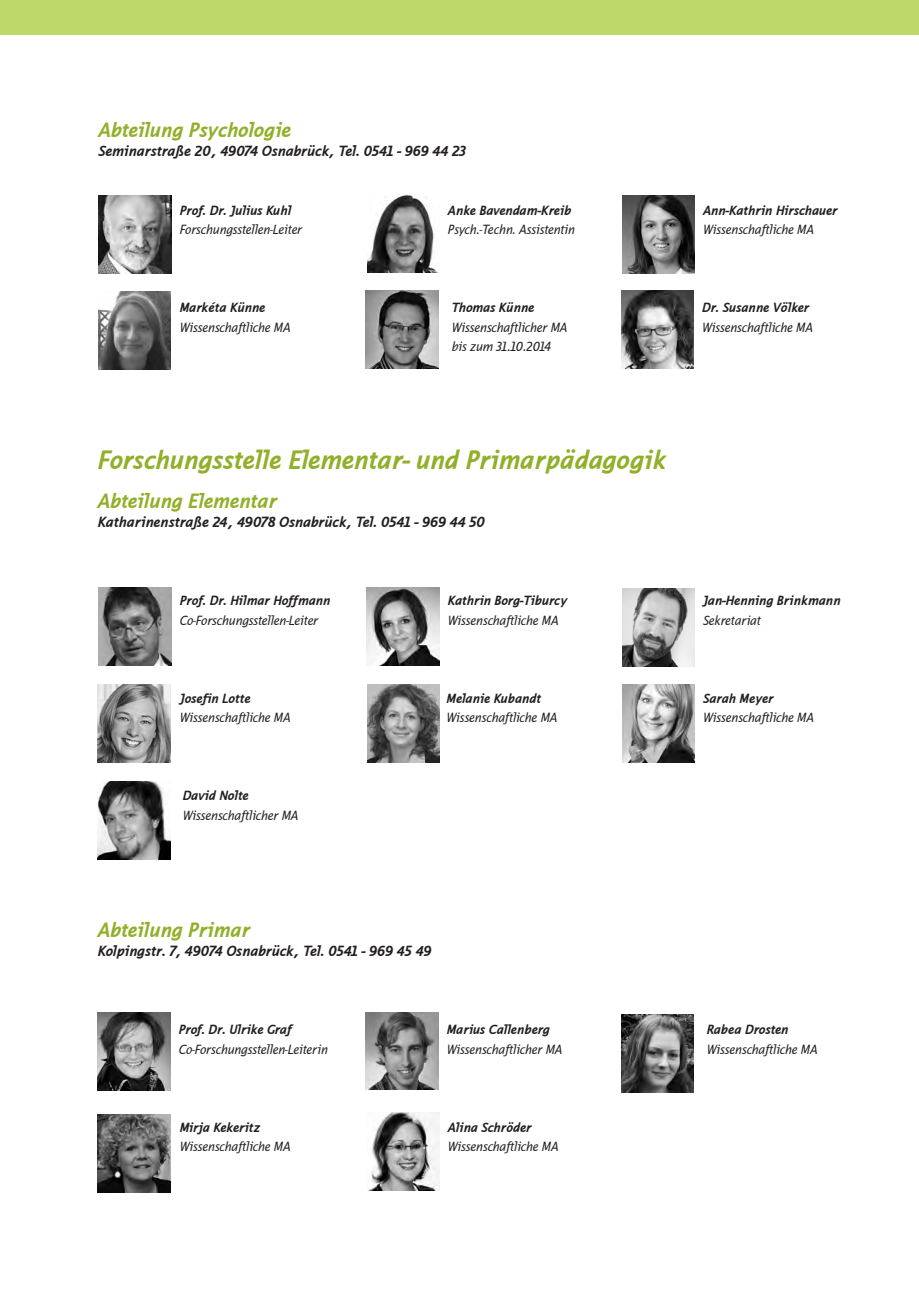
<style>
.page{position:relative;width:919px;height:1289px;background:#fff}
.page>*{position:absolute;margin:0;border:0;box-sizing:border-box;transform-origin:0 0}
.Zwischenüberschrifte{font:italic 700 27px "Thordis Sans EF";letter-spacing:-.015em;color:#92af2a}
.Zwischenüberschrifte-2{font:italic 700 21px "Thordis Sans EF";letter-spacing:-.015em;color:#92af2a}
.Zwischenüberschrifte-3{font:italic 700 15px "Thordis Sans EF";letter-spacing:-.005em;color:#231f20}
.Kontaktdaten_Titel_N{font:italic 13.5px "Thordis Sans EF";letter-spacing:-.005em;color:#231f20}
.Kontaktdaten_Titel_N-2{font:italic 700 13.5px "Thordis Sans EF";letter-spacing:-.01em;color:#231f20}
.Kontaktdaten_Adresse{font:italic 13.5px "Thordis Sans EF";letter-spacing:-.015em;color:#231f20}
.Kontaktdaten_Adresse-2{font:italic 700 13.5px "Thordis Sans EF";letter-spacing:-.005em;color:#231f20}
</style>
<div class="page">
<img style="left:99px;top:587px;width:72px;height:78px">
<img style="left:367px;top:685px;width:72px;height:78px">
<img style="left:367px;top:587px;width:72px;height:78px">
<img style="left:622px;top:685px;width:72px;height:78px">
<img style="left:98px;top:782px;width:72px;height:78px">
<img style="left:622px;top:588px;width:72px;height:78px">
<img style="left:99px;top:195px;width:72px;height:78px">
<img style="left:98px;top:292px;width:73px;height:78px">
<img style="left:367px;top:194px;width:70px;height:78px">
<img style="left:622px;top:195px;width:72px;height:78px">
<img style="left:621px;top:290px;width:72px;height:78px">
<img style="left:98px;top:685px;width:72px;height:78px">
<img style="left:98px;top:1012px;width:72px;height:78px">
<img style="left:366px;top:1012px;width:72px;height:77px">
<img style="left:98px;top:1114px;width:72px;height:78px">
<img style="left:366px;top:290px;width:72px;height:78px">
<img style="left:621px;top:1014px;width:72px;height:78px">
<img style="left:369px;top:1112px;width:70px;height:78px">
<div style="left:0;top:0;width:13px;height:34px;background:#bed86a"></div>
<div style="left:13px;top:0;width:905px;height:34px;background:#bed86a"></div>
<p class="Zwischenüberschrifte-2" style="left:98px;top:118px;width:194px">Abteilung Psychologie</p>
<p class="Zwischenüberschrifte-3" style="left:98px;top:143px;width:369px">Seminarstraße 20, 49074 Osnabrück, Tel. 0541 - 969 44 23</p>
<p class="Kontaktdaten_Adresse-2" style="left:180px;top:203px;width:113px">Prof. Dr. Julius Kuhl</p>
<p class="Kontaktdaten_Adresse" style="left:180px;top:222px;width:124px">Forschungsstellen-Leiter</p>
<p class="Kontaktdaten_Titel_N-2" style="left:448px;top:203px;width:125px">Anke Bavendam-Kreib</p>
<p class="Kontaktdaten_Adresse" style="left:448px;top:222px;width:129px">Psych.-Techn. Assistentin</p>
<p class="Kontaktdaten_Adresse-2" style="left:703px;top:203px;width:136px">Ann-Kathrin Hirschauer</p>
<p class="Kontaktdaten_Titel_N" style="left:703px;top:222px;width:112px">Wissenschaftliche MA</p>
<p class="Kontaktdaten_Adresse-2" style="left:180px;top:300px;width:87px">Markéta Künne</p>
<p class="Kontaktdaten_Titel_N" style="left:180px;top:320px;width:112px">Wissenschaftliche MA</p>
<p class="Kontaktdaten_Adresse-2" style="left:451px;top:300px;width:84px">Thomas Künne</p>
<p class="Kontaktdaten_Titel_N" style="left:451px;top:320px;width:117px">Wissenschaftlicher MA</p>
<p class="Kontaktdaten_Titel_N" style="left:451px;top:339px;width:101px">bis zum 31.10.2014</p>
<p class="Kontaktdaten_Adresse-2" style="left:702px;top:300px;width:109px">Dr. Susanne Völker</p>
<p class="Kontaktdaten_Adresse" style="left:702px;top:320px;width:112px">Wissenschaftliche MA</p>
<p class="Zwischenüberschrifte" style="left:98px;top:444px;width:570px">Forschungsstelle Elementar- und Primarpädagogik</p>
<p class="Zwischenüberschrifte-2" style="left:98px;top:489px;width:181px">Abteilung Elementar</p>
<p class="Zwischenüberschrifte-3" style="left:98px;top:513px;width:388px">Katharinenstraße 24, 49078 Osnabrück, Tel. 0541 - 969 44 50</p>
<p class="Kontaktdaten_Titel_N-2" style="left:180px;top:593px;width:152px">Prof. Dr. Hilmar Hoffmann</p>
<p class="Kontaktdaten_Adresse" style="left:180px;top:612px;width:140px">Co-Forschungsstellen-Leiter</p>
<p class="Kontaktdaten_Titel_N-2" style="left:180px;top:690px;width:72px">Josefin Lotte</p>
<p class="Kontaktdaten_Titel_N" style="left:180px;top:710px;width:112px">Wissenschaftliche MA</p>
<p class="Kontaktdaten_Adresse-2" style="left:183px;top:788px;width:68px">David Nolte</p>
<p class="Kontaktdaten_Titel_N" style="left:183px;top:807px;width:117px">Wissenschaftlicher MA</p>
<p class="Kontaktdaten_Titel_N-2" style="left:448px;top:593px;width:121px">Kathrin Borg-Tiburcy</p>
<p class="Kontaktdaten_Titel_N" style="left:448px;top:612px;width:112px">Wissenschaftliche MA</p>
<p class="Kontaktdaten_Titel_N-2" style="left:446px;top:690px;width:96px">Melanie Kubandt</p>
<p class="Kontaktdaten_Titel_N" style="left:446px;top:710px;width:112px">Wissenschaftliche MA</p>
<p class="Kontaktdaten_Titel_N-2" style="left:703px;top:593px;width:139px">Jan-Henning Brinkmann</p>
<p class="Kontaktdaten_Titel_N" style="left:703px;top:612px;width:59px">Sekretariat</p>
<p class="Kontaktdaten_Titel_N-2" style="left:703px;top:690px;width:72px">Sarah Meyer</p>
<p class="Kontaktdaten_Titel_N" style="left:703px;top:710px;width:112px">Wissenschaftliche MA</p>
<p class="Zwischenüberschrifte-2" style="left:98px;top:918px;width:154px">Abteilung Primar</p>
<p class="Zwischenüberschrifte-3" style="left:98px;top:942px;width:335px">Kolpingstr. 7, 49074 Osnabrück, Tel. 0541 - 969 45 49</p>
<p class="Kontaktdaten_Titel_N-2" style="left:179px;top:1022px;width:115px">Prof. Dr. Ulrike Graf</p>
<p class="Kontaktdaten_Adresse" style="left:179px;top:1041px;width:151px">Co-Forschungsstellen-Leiterin</p>
<p class="Kontaktdaten_Titel_N-2" style="left:446px;top:1022px;width:105px">Marius Callenberg</p>
<p class="Kontaktdaten_Titel_N" style="left:446px;top:1041px;width:117px">Wissenschaftlicher MA</p>
<p class="Kontaktdaten_Titel_N-2" style="left:180px;top:1119px;width:82px">Mirja Kekeritz</p>
<p class="Kontaktdaten_Titel_N" style="left:180px;top:1139px;width:112px">Wissenschaftliche MA</p>
<p class="Kontaktdaten_Titel_N-2" style="left:448px;top:1119px;width:85px">Alina Schröder</p>
<p class="Kontaktdaten_Titel_N" style="left:448px;top:1139px;width:112px">Wissenschaftliche MA</p>
<p class="Kontaktdaten_Titel_N-2" style="left:706px;top:1022px;width:83px">Rabea Drosten</p>
<p class="Kontaktdaten_Titel_N" style="left:706px;top:1041px;width:112px">Wissenschaftliche MA</p>
</div>
